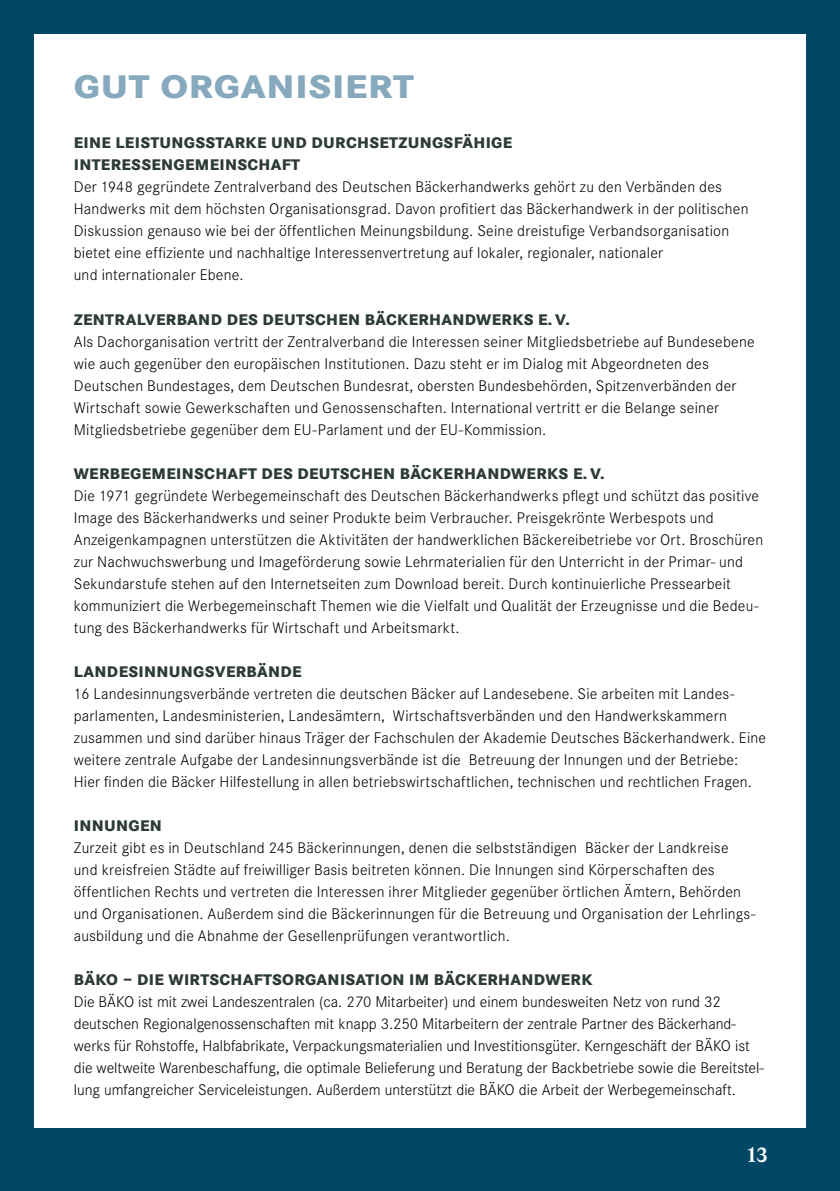
<style>
.page{position:relative;width:840px;height:1191px;background:#fff}
.page>*{position:absolute;margin:0;border:0;box-sizing:border-box;transform-origin:0 0}
.t1{font:800 34px "Corporate S";letter-spacing:.02em;color:#87a9be;scale:1.1 1}
.t2{font:700 22px "Corporate A";color:#fff}
.t3{font:300 16px/22px "Corporate S";letter-spacing:.015em;color:#000}
.t4{font:800 16px/22px "Corporate S";letter-spacing:.02em;color:#2c3a38}
.s1{font-size:15.6px}
</style>
<div class="page">
<div style="left:0;top:0;width:839px;height:1191px;background:#004865"></div>
<div style="left:34px;top:34px;width:771px;height:1093px;background:#fff"></div>
<h1 class="t1" style="left:74px;top:66px;width:310px">GUT ORGANISIERT</h1>
<p class="t4" style="left:74px;top:132px;width:440px">EINE LEISTUNGSSTARKE UND DURCHSETZUNGSFÄHIGE<br>INTERESSENGEMEINSCHAFT</p>
<p class="t3" style="left:74px;top:176px;width:675px">Der 1948 gegründete Zentralverband des Deutschen Bäckerhandwerks gehört zu den Verbänden des Handwerks mit dem höchsten Organisationsgrad. Davon profitiert das Bäckerhandwerk in der politischen Diskussion genauso wie bei der öffentlichen Meinungsbildung. Seine dreistufige Verbandsorganisation bietet eine effiziente und nachhaltige Interessenvertretung auf lokaler, regionaler, nationaler<br>und internationaler Ebene.</p>
<p class="t4" style="left:74px;top:308px;width:497px">ZENTRALVERBAND DES DEUTSCHEN BÄCKERHANDWERKS E.V.</p>
<p class="t3" style="left:74px;top:330px;width:682px">Als Dachorganisation vertritt der Zentralverband die Interessen seiner Mitgliedsbetriebe auf Bundesebene wie auch gegenüber den europäischen Institutionen. Dazu steht er im Dialog mit Abgeordneten des Deutschen Bundestages, dem Deutschen Bundesrat, obersten Bundesbehörden, Spitzenverbänden der Wirtschaft sowie Gewerkschaften und Genossenschaften. International vertritt er die Belange seiner Mitgliedsbetriebe gegenüber dem EU-Parlament und der EU-Kommission.</p>
<p class="t4" style="left:74px;top:462px;width:532px">WERBEGEMEINSCHAFT DES DEUTSCHEN BÄCKERHANDWERKS E.V.</p>
<p class="t3" style="left:74px;top:484px;width:690px">Die 1971 gegründete Werbegemeinschaft des Deutschen Bäckerhandwerks pflegt und schützt das positive Image des Bäckerhandwerks und seiner Produkte beim Verbraucher. Preisgekrönte Werbespots und Anzeigenkampagnen unterstützen die Aktivitäten der handwerklichen Bäckereibetriebe vor Ort. Broschüren zur Nachwuchswerbung und Imageförderung sowie Lehrmaterialien für den Unterricht in der Primar- und Sekundarstufe stehen auf den Internetseiten zum Download bereit. Durch kontinuierliche Pressearbeit kommuniziert die Werbegemeinschaft Themen wie die Vielfalt und Qualität der Erzeugnisse und die Bedeu&shy;tung des Bäckerhandwerks für Wirtschaft und Arbeitsmarkt.</p>
<p class="t4" style="left:74px;top:660px;width:229px">LANDESINNUNGSVERBÄNDE</p>
<p class="t3" style="left:74px;top:682px;width:693px">16 Landesinnungsverbände vertreten die deutschen Bäcker auf Landesebene. Sie arbeiten mit Landes&shy;parlamenten, Landesministerien, Landesämtern, Wirtschaftsverbänden und den Handwerkskammern zusammen und sind darüber hinaus Träger der Fachschulen der Akademie Deutsches Bäckerhandwerk. Eine weitere zentrale Aufgabe der Landesinnungsverbände ist die Betreuung der Innungen und der Betriebe:<br>Hier finden die Bäcker Hilfestellung in allen betriebswirtschaftlichen, technischen und rechtlichen Fragen.</p>
<p class="t4" style="left:74px;top:814px;width:89px">INNUNGEN</p>
<p class="t3" style="left:74px;top:836px;width:683px">Zurzeit gibt es in Deutschland 245 Bäckerinnungen, denen die selbstständigen Bäcker der Landkreise und kreisfreien Städte auf freiwilliger Basis beitreten können. Die Innungen sind Körperschaften des öffentlichen Rechts und vertreten die Interessen ihrer Mitglieder gegenüber örtlichen Ämtern, Behörden und Organisationen. Außerdem sind die Bäckerinnungen für die Betreuung und Organisation der Lehrlings&shy;ausbildung und die Abnahme der Gesellenprüfungen <span class="s1">verantwortlich.</span></p>
<p class="t4" style="left:74px;top:968px;width:520px">BÄKO – DIE WIRTSCHAFTSORGANISATION IM BÄCKERHANDWERK</p>
<p class="t3" style="left:74px;top:990px;width:691px">Die BÄKO ist mit zwei Landeszentralen (ca. 270 Mitarbeiter) und einem bundesweiten Netz von rund 32 deutschen Regionalgenossenschaften mit knapp 3.250 Mitarbeitern der zentrale Partner des Bäckerhand&shy;werks für Rohstoffe, Halbfabrikate, Verpackungsmaterialien und Investitionsgüter. Kerngeschäft der BÄKO ist die weltweite Warenbeschaffung, die optimale Belieferung und Beratung der Backbetriebe sowie die Bereitstel&shy;lung umfangreicher Serviceleistungen. Außerdem unterstützt die BÄKO die Arbeit der Werbegemeinschaft.</p>
<h2 class="t2" style="left:745px;top:1142px;width:23px">13</h2>
</div>
